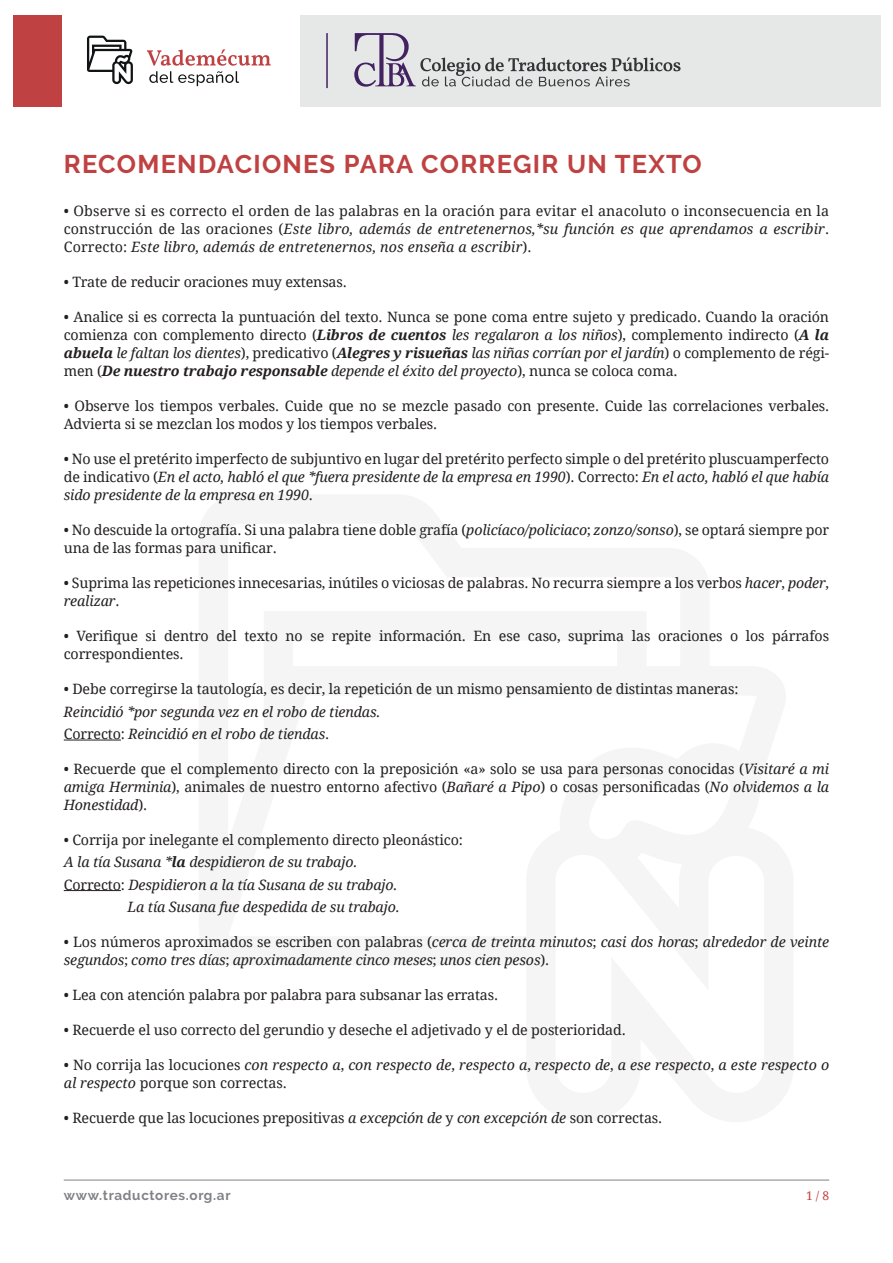
<style>
.page{position:relative;width:893px;height:1263px;background:#fff}
.page>*{position:absolute;margin:0;border:0;box-sizing:border-box;transform-origin:0 0}
.titulo-principal{font:700 25.5px "Raleway";letter-spacing:.05em;color:#c04141}
.t1{font:14.25px/18px "Droid Serif";letter-spacing:-.01em;color:#231f20;text-align:justify}
.t2{font:italic 14.25px/18px "Droid Serif";letter-spacing:-.01em;color:#231f20}
.t3{font:700 13.5px "Raleway";letter-spacing:.05em;color:#808285}
.t4{font:12px "Droid Serif";color:#c04141}
.s1{font-style:italic}
.s2{font-weight:700;font-style:italic}
.s3{font-style:normal}
.s4{font-weight:700}
</style>
<div class="page">
<hr style="left:64px;top:1180px;width:765px;height:1px;background:#808285">
<div style="left:300px;top:15px;width:580px;height:91px;background:#e5e8e7"></div>
<svg style="left:354px;top:33px;width:327px;height:54px"></svg>
<hr style="left:326px;top:33px;width:2px;height:55px;background:#422261">
<div style="left:13px;top:15px;width:49px;height:91px;background:#c04141"></div>
<svg style="left:87px;top:36px;width:46px;height:48px"></svg>
<svg style="left:147px;top:49px;width:124px;height:37px"></svg>
<hr style="left:64px;top:740px;width:57px;height:1px;background:#231f20">
<hr style="left:64px;top:890px;width:57px;height:1px;background:#231f20">
<p class="titulo-principal" style="left:64px;top:149px;width:639px">RECOMENDACIONES PARA CORREGIR UN TEXTO</p>
<p class="t1" style="left:64px;top:202px;width:767px">• Observe si es correcto el orden de las palabras en la oración para evitar el anacoluto o inconsecuencia en la construcción de las oraciones (<span class="s1">Este libro, además de entretenernos,*su función es que aprendamos a escribir</span>.<br>Correcto: <span class="s1">Este libro, además de entretenernos, nos enseña a escribir</span>).</p>
<p class="t1" style="left:64px;top:273px;width:285px">• Trate de reducir oraciones muy extensas.</p>
<p class="t1" style="left:64px;top:308px;width:767px">• Analice si es correcta la puntuación del texto. Nunca se pone coma entre sujeto y predicado. Cuando la oración comienza con complemento directo (<span class="s2">Libros de cuentos</span> <span class="s1">les regalaron a los niños</span>), complemento indirecto (<span class="s2">A la abuela</span> <span class="s1">le faltan los dientes</span>), predicativo (<span class="s2">Alegres y risueñas</span> <span class="s1">las niñas corrían por el jardín</span>) o complemento de régi&shy;men (<span class="s2">De nuestro trabajo responsable</span> <span class="s1">depende el éxito del proyecto</span>), nunca se coloca coma.</p>
<p class="t1" style="left:64px;top:397px;width:767px">• Observe los tiempos verbales. Cuide que no se mezcle pasado con presente. Cuide las correlaciones verbales.<br>Advierta si se mezclan los modos y los tiempos verbales.</p>
<p class="t1" style="left:64px;top:450px;width:767px">• No use el pretérito imperfecto de subjuntivo en lugar del pretérito perfecto simple o del pretérito pluscuamperfecto de indicativo (<span class="s1">En el acto, habló el que *fuera presidente de la empresa en 1990</span>). Correcto: <span class="s1">En el acto, habló el que había sido presidente de la empresa en 1990</span>.</p>
<p class="t1" style="left:64px;top:521px;width:767px">• No descuide la ortografía. Si una palabra tiene doble grafía (<span class="s1">policíaco/policiaco</span>; <span class="s1">zonzo/sonso</span>), se optará siempre por una de las formas para unificar.</p>
<p class="t1" style="left:64px;top:574px;width:767px">• Suprima las repeticiones innecesarias, inútiles o viciosas de palabras. No recurra siempre a los verbos <span class="s1">hacer</span>, <span class="s1">poder</span>, <span class="s1">realizar</span>.</p>
<p class="t1" style="left:64px;top:627px;width:767px">• Verifique si dentro del texto no se repite información. En ese caso, suprima las oraciones o los párrafos correspondientes.</p>
<p class="t1" style="left:64px;top:680px;width:676px">• Debe corregirse la tautología, es decir, la repetición de un mismo pensamiento de distintas maneras:</p>
<p class="t2" style="left:64px;top:702px;width:318px">Reincidió *por segunda vez en el robo de tiendas.</p>
<p class="t2" style="left:64px;top:724px;width:267px"><span class="s3">Correcto:</span> Reincidió en el robo de tiendas<span class="s3">.</span></p>
<p class="t1" style="left:64px;top:759px;width:767px">• Recuerde que el complemento directo con la preposición «a» solo se usa para personas conocidas (<span class="s1">Visitaré a mi amiga Herminia</span>), animales de nuestro entorno afectivo (<span class="s1">Bañaré a Pipo</span>) o cosas personificadas (<span class="s1">No olvidemos a la Honestidad</span>).</p>
<p class="t1" style="left:64px;top:830px;width:401px">• Corrija por inelegante el complemento directo pleonástico:</p>
<p class="t2" style="left:64px;top:853px;width:295px">A la tía Susana *<span class="s4">la</span> despidieron de su trabajo.</p>
<p class="t2" style="left:64px;top:875px;width:335px"><span class="s3">Correcto:</span> Despidieron a la tía Susana de su trabajo.</p>
<p class="t2" style="left:128px;top:897px;width:274px">La tía Susana fue despedida de su trabajo.</p>
<p class="t2" style="left:64px;top:932px;width:767px"><span class="s3">• Los números aproximados se escriben con palabras (</span>cerca de treinta minutos<span class="s3">;</span> casi dos horas<span class="s3">;</span> alrededor de veinte segundos<span class="s3">;</span> como tres días<span class="s3">;</span> aproximadamente cinco meses<span class="s3">;</span> unos cien pesos<span class="s3">).</span></p>
<p class="t1" style="left:64px;top:985px;width:436px">• Lea con atención palabra por palabra para subsanar las erratas.</p>
<p class="t1" style="left:64px;top:1020px;width:564px">• Recuerde el uso correcto del gerundio y deseche el adjetivado y el de posterioridad.</p>
<p class="t2" style="left:64px;top:1055px;width:767px"><span class="s3">• No corrija las locuciones</span> con respecto a<span class="s3">,</span> con respecto de<span class="s3">,</span> respecto a<span class="s3">,</span> respecto de<span class="s3">,</span> a ese respecto<span class="s3">,</span> a este respecto o al respecto <span class="s3">porque son correctas.</span></p>
<p class="t1" style="left:64px;top:1108px;width:600px">• Recuerde que las locuciones prepositivas <span class="s1">a excepción de</span> y <span class="s1">con excepción de</span> son correctas.</p>
<p class="t3" style="left:64px;top:1188px;width:168px">www.traductores.org.ar</p>
<p class="t4" style="left:806px;top:1187px;width:25px">1 / 8</p>
</div>
